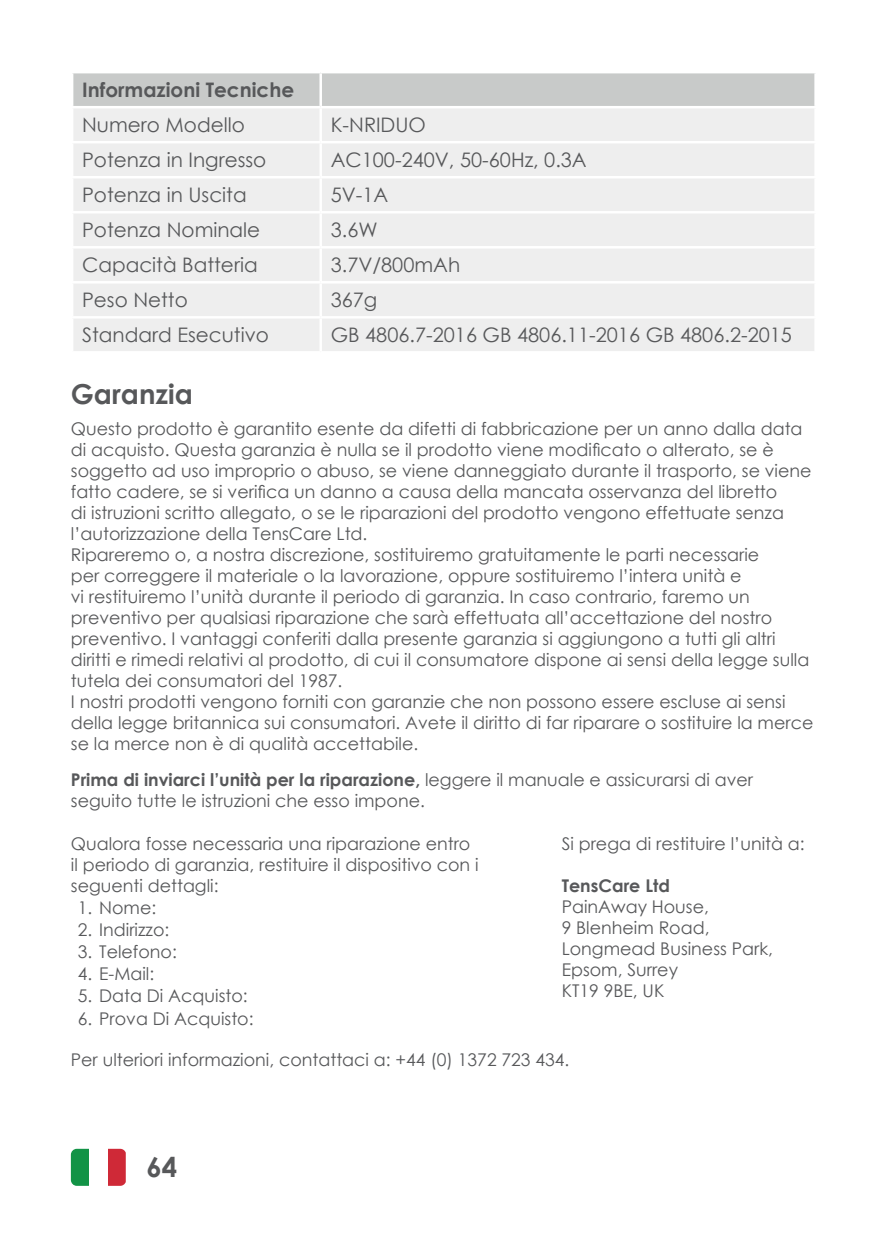
<style>
.page{position:relative;width:886px;height:1241px;background:#fff}
.page>*{position:absolute;margin:0;border:0;box-sizing:border-box;transform-origin:0 0}
.calibri_head{font:700 27.5px "Century Gothic";color:#57585a}
.calibri_body{font:20px "Century Gothic";color:#57585a}
.calibri_body-2{font:700 20px "Century Gothic";color:#57585a}
.calibri_body-3{font:17.5px/21px "Century Gothic";color:#57585a}
.calibri_body-4{font:700 17.5px "Century Gothic";color:#57585a}
.s1{font-weight:700}
</style>
<div class="page">
<div style="left:108px;top:1148px;width:18px;height:37px;background:#cf2937"></div>
<div style="left:71px;top:1148px;width:18px;height:37px;background:#129346"></div>
<div style="left:73px;top:73px;width:741px;height:33px;background:#c8cac9"></div>
<div style="left:73px;top:109px;width:741px;height:242px;background:#eee"></div>
<hr style="left:319px;top:73px;width:3px;height:33px;background:#fff">
<hr style="left:319px;top:108px;width:3px;height:33px;background:#fff">
<hr style="left:71px;top:141px;width:250px;height:2px;background:#fff">
<hr style="left:321px;top:141px;width:496px;height:2px;background:#fff">
<hr style="left:319px;top:143px;width:3px;height:33px;background:#fff">
<hr style="left:71px;top:176px;width:250px;height:2px;background:#fff">
<hr style="left:321px;top:176px;width:496px;height:2px;background:#fff">
<hr style="left:319px;top:178px;width:3px;height:33px;background:#fff">
<hr style="left:71px;top:211px;width:250px;height:2px;background:#fff">
<hr style="left:321px;top:211px;width:496px;height:2px;background:#fff">
<hr style="left:319px;top:213px;width:3px;height:33px;background:#fff">
<hr style="left:71px;top:246px;width:250px;height:2px;background:#fff">
<hr style="left:321px;top:246px;width:496px;height:2px;background:#fff">
<hr style="left:319px;top:248px;width:3px;height:33px;background:#fff">
<hr style="left:71px;top:281px;width:250px;height:2px;background:#fff">
<hr style="left:321px;top:281px;width:496px;height:2px;background:#fff">
<hr style="left:319px;top:283px;width:3px;height:33px;background:#fff">
<hr style="left:71px;top:316px;width:250px;height:2px;background:#fff">
<hr style="left:321px;top:316px;width:496px;height:2px;background:#fff">
<hr style="left:319px;top:318px;width:3px;height:33px;background:#fff">
<p class="calibri_body-2" style="left:82px;top:75px;width:214px">Informazioni Tecniche</p>
<p class="calibri_body" style="left:82px;top:111px;width:164px">Numero Modello</p>
<p class="calibri_body" style="left:331px;top:111px;width:97px">K-NRIDUO</p>
<p class="calibri_body" style="left:82px;top:146px;width:186px">Potenza in Ingresso</p>
<p class="calibri_body" style="left:331px;top:146px;width:258px">AC100-240V, 50-60Hz, 0.3A</p>
<p class="calibri_body" style="left:82px;top:181px;width:166px">Potenza in Uscita</p>
<p class="calibri_body" style="left:331px;top:181px;width:59px">5V-1A</p>
<p class="calibri_body" style="left:82px;top:216px;width:180px">Potenza Nominale</p>
<p class="calibri_body" style="left:331px;top:216px;width:48px">3.6W</p>
<p class="calibri_body" style="left:82px;top:251px;width:177px">Capacità Batteria</p>
<p class="calibri_body" style="left:331px;top:251px;width:131px">3.7V/800mAh</p>
<p class="calibri_body" style="left:82px;top:286px;width:107px">Peso Netto</p>
<p class="calibri_body" style="left:331px;top:286px;width:48px">367g</p>
<p class="calibri_body" style="left:82px;top:321px;width:188px">Standard Esecutivo</p>
<p class="calibri_body" style="left:331px;top:321px;width:463px">GB 4806.7-2016 GB 4806.11-2016 GB 4806.2-2015</p>
<p class="calibri_head" style="left:71px;top:372px;width:124px">Garanzia</p>
<p class="calibri_body-3" style="left:71px;top:417px;width:742px">Questo prodotto è garantito esente da difetti di fabbricazione per un anno dalla data di acquisto. Questa garanzia è nulla se il prodotto viene modificato o alterato, se è soggetto ad uso improprio o abuso, se viene danneggiato durante il trasporto, se viene fatto cadere, se si verifica un danno a causa della mancata osservanza del libretto<br>di istruzioni scritto allegato, o se le riparazioni del prodotto vengono effettuate senza l’autorizzazione della TensCare Ltd.</p>
<p class="calibri_body-3" style="left:71px;top:543px;width:740px">Ripareremo o, a nostra discrezione, sostituiremo gratuitamente le parti necessarie<br>per correggere il materiale o la lavorazione, oppure sostituiremo l’intera unità e<br>vi restituiremo l’unità durante il periodo di garanzia. In caso contrario, faremo un preventivo per qualsiasi riparazione che sarà effettuata all’accettazione del nostro preventivo. I vantaggi conferiti dalla presente garanzia si aggiungono a tutti gli altri diritti e rimedi relativi al prodotto, di cui il consumatore dispone ai sensi della legge sulla tutela dei consumatori del 1987.</p>
<p class="calibri_body-3" style="left:71px;top:690px;width:744px">I nostri prodotti vengono forniti con garanzie che non possono essere escluse ai sensi della legge britannica sui consumatori. Avete il diritto di far riparare o sostituire la merce se la merce non è di qualità accettabile.</p>
<p class="calibri_body-3" style="left:71px;top:768px;width:684px"><span class="s1">Prima di inviarci l’unità per la riparazione,</span> leggere il manuale e assicurarsi di aver seguito tutte le istruzioni che esso impone.</p>
<p class="calibri_body-3" style="left:71px;top:832px;width:409px">Qualora fosse necessaria una riparazione entro il periodo di garanzia, restituire il dispositivo con i seguenti dettagli:</p>
<p class="calibri_body-3" style="left:78px;top:896px;width:80px">1. Nome:</p>
<p class="calibri_body-3" style="left:78px;top:918px;width:93px">2. Indirizzo:</p>
<p class="calibri_body-3" style="left:78px;top:941px;width:100px">3. Telefono:</p>
<p class="calibri_body-3" style="left:78px;top:963px;width:78px">4. E-Mail:</p>
<p class="calibri_body-3" style="left:78px;top:985px;width:171px">5. Data Di Acquisto:</p>
<p class="calibri_body-3" style="left:78px;top:1007px;width:177px">6. Prova Di Acquisto:</p>
<p class="calibri_body-3" style="left:562px;top:832px;width:244px">Si prega di restituire l’unità a:</p>
<p class="calibri_body-4" style="left:562px;top:872px;width:110px">TensCare Ltd</p>
<p class="calibri_body-3" style="left:562px;top:895px;width:149px">PainAway House,</p>
<p class="calibri_body-3" style="left:562px;top:916px;width:149px">9 Blenheim Road,</p>
<p class="calibri_body-3" style="left:562px;top:937px;width:213px">Longmead Business Park,</p>
<p class="calibri_body-3" style="left:562px;top:958px;width:118px">Epsom, Surrey</p>
<p class="calibri_body-3" style="left:562px;top:979px;width:104px">KT19 9BE, UK</p>
<p class="calibri_body-3" style="left:71px;top:1048px;width:500px">Per ulteriori informazioni, contattaci a: +44 (0) 1372 723 434.</p>
<h1 class="calibri_head" style="left:146px;top:1146px;width:32px">64</h1>
</div>
